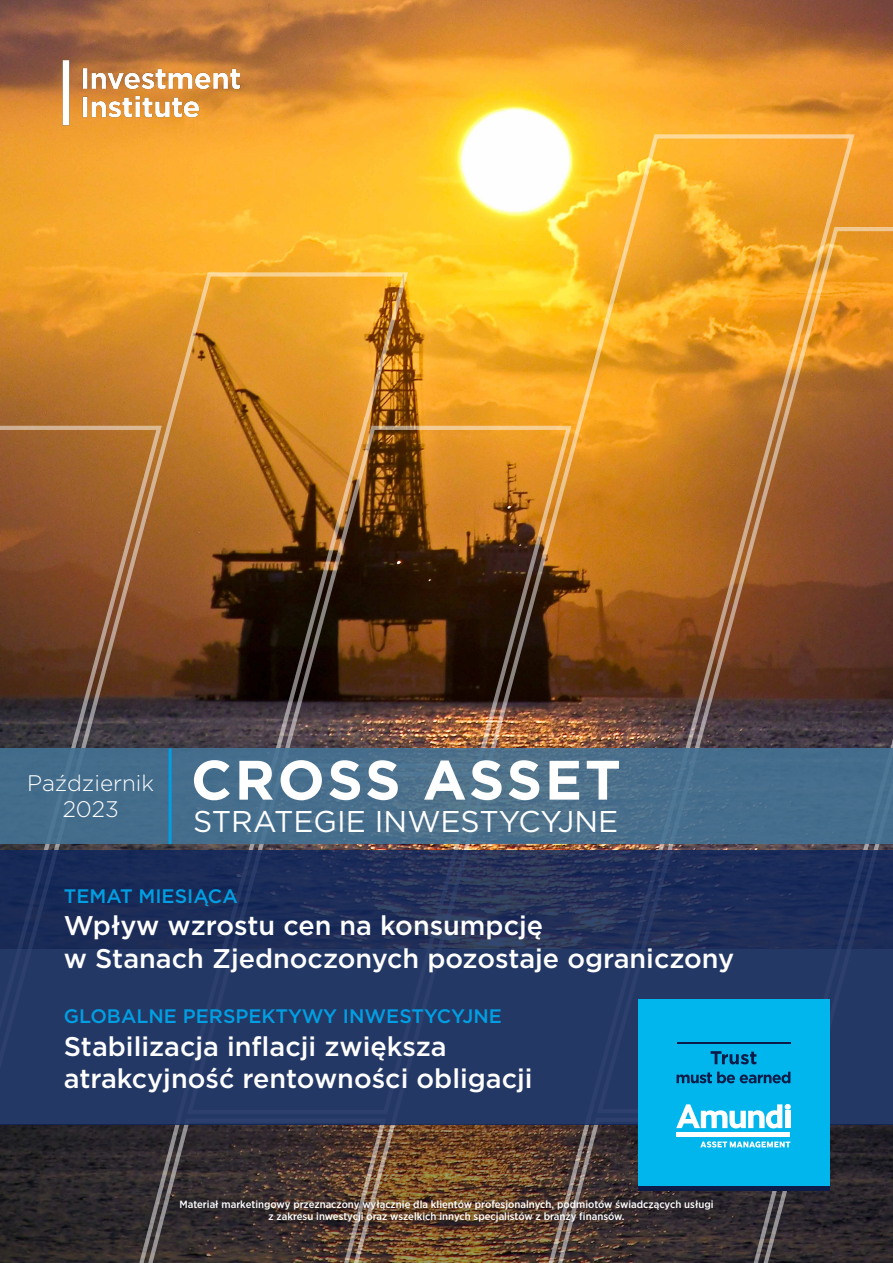
<style>
.page{position:relative;width:893px;height:1263px;background:#fff}
.page>*{position:absolute;margin:0;border:0;box-sizing:border-box;transform-origin:0 0}
.t1{font:700 55.5px "Gotham";letter-spacing:.045em;color:#fff}
.t2{font:30px "Gotham";color:#fff}
.t3{font:500 27px/32.4px "Gotham";color:#fff}
.t4{font:300 22.5px/25.5px "Gotham";color:#fff;text-align:center}
.t5{font:500 19.5px "Gotham";color:#009fe3}
.t6{font:500 10.5px/12.6px "Gotham Narrow";color:#fff;text-align:center;scale:1.05 1}
</style>
<div class="page">
<img style="left:0;top:0;width:893px;height:132px">
<img style="left:0;top:132px;width:893px;height:1131px">
<svg style="left:0;top:850px;width:893px;height:275px;background:#223460"></svg>
<div style="left:638px;top:999px;width:191px;height:192px;background:#00b6ed"></div>
<div style="left:638px;top:1186px;width:191px;height:5px;background:#0c1c49"></div>
<div style="left:676px;top:1132px;width:114px;height:5px;background:#fff"></div>
<svg style="left:676px;top:1104px;width:115px;height:24px"></svg>
<div style="left:785px;top:1111px;width:5px;height:17px;background:#fff"></div>
<svg style="left:700px;top:1141px;width:90px;height:7px"></svg>
<hr style="left:677px;top:1042px;width:113px;height:2px;background:#0c1c49">
<svg style="left:677px;top:1071px;width:113px;height:12px"></svg>
<svg style="left:711px;top:1051px;width:45px;height:13px"></svg>
<div style="left:0;top:748px;width:893px;height:96px;background:linear-gradient(to right,#466e8c,#4a708d)"></div>
<hr style="left:169px;top:748px;width:3px;height:96px;background:#009fe3">
<div style="left:167px;top:1187px;width:559px;height:48px;background:#000;opacity:.5"></div>
<img style="left:56px;top:34px;width:210px;height:117px">
<h3 class="t4" style="left:27px;top:770px;width:128px">Październik<br>2023</h3>
<h1 class="t1" style="left:191px;top:743px;width:431px">CROSS ASSET</h1>
<h2 class="t2" style="left:193px;top:802px;width:427px">STRATEGIE INWESTYCYJNE</h2>
<h3 class="t5" style="left:64px;top:883px;width:175px">TEMAT MIESIĄCA</h3>
<h3 class="t3" style="left:64px;top:909px;width:672px">Wpływ wzrostu cen na konsumpcję<br>w Stanach Zjednoczonych pozostaje ograniczony</h3>
<h3 class="t5" style="left:64px;top:1004px;width:440px">GLOBALNE PERSPEKTYWY INWESTYCYJNE</h3>
<h3 class="t3" style="left:64px;top:1030px;width:470px">Stabilizacja inflacji zwiększa atrakcyjność rentowności obligacji</h3>
<p class="t6" style="left:179px;top:1198px;width:510px">Materiał marketingowy przeznaczony wyłącznie dla klientów profesjonalnych, podmiotów świadczących usługi z zakresu inwestycji oraz wszelkich innych specjalistów z branży finansów.</p>
</div>
